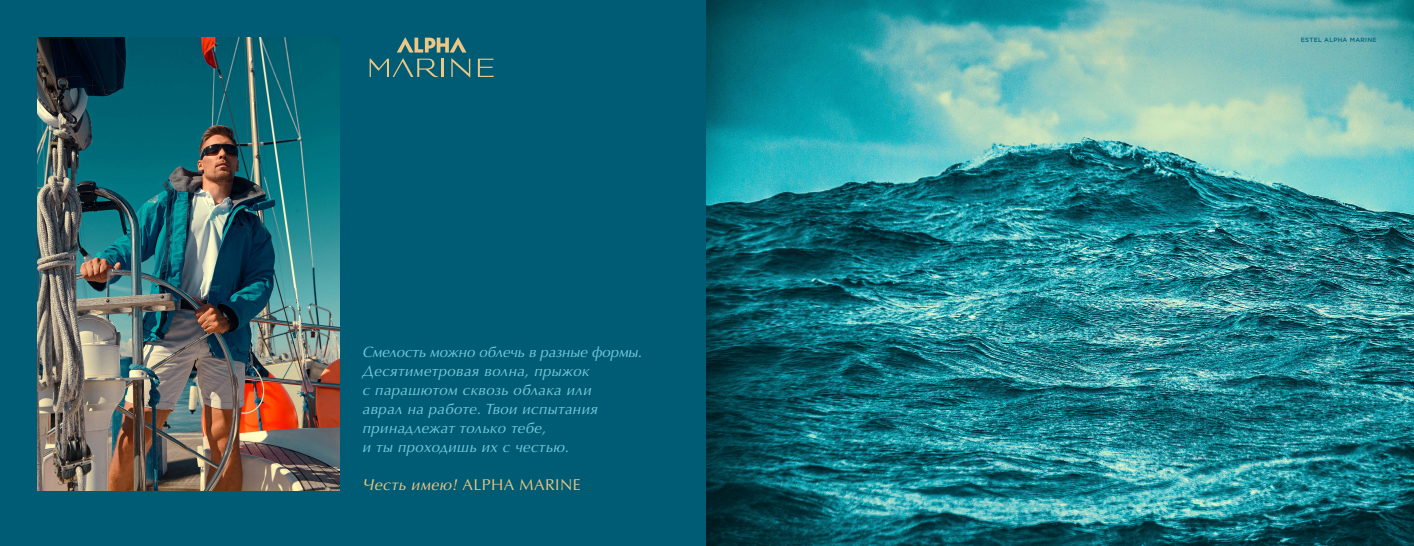
<style>
.page{position:relative;width:1414px;height:546px;background:#005c74}
.page>*{position:absolute;margin:0;border:0;box-sizing:border-box;transform-origin:0 0}
.t1{font:15.75px "Optima LTCYR";letter-spacing:.03em;color:#ecc785}
.t2{font:italic 14.88px "Optima LTCYR";letter-spacing:.03em;color:#74c9dc}
.t3{font:italic 14.88px/18.9px "Optima LTCYR";color:#74c9dc}
.Zagla_2{font:500 6.12px "Gotham Pro";letter-spacing:.045em;color:#006580}
.s1{font-style:italic}
</style>
<div class="page">
<img style="left:707px;top:0;width:707px;height:546px">
<svg style="left:478px;top:59px;width:16px;height:18px"></svg>
<svg style="left:370px;top:37px;width:100px;height:40px"></svg>
<img style="left:37px;top:37px;width:302px;height:453px">
<p class="t3" style="left:362px;top:342px;width:281px">Смелость можно облечь в разные формы.<br>Десятиметровая волна, прыжок</p>
<p class="t2" style="left:362px;top:380px;width:230px">с парашютом сквозь облака или</p>
<p class="t2" style="left:362px;top:399px;width:236px">аврал на работе. Твои испытания</p>
<p class="t2" style="left:362px;top:418px;width:185px">принадлежат только тебе,</p>
<p class="t2" style="left:362px;top:437px;width:208px">и ты проходишь их с честью.</p>
<p class="t1" style="left:362px;top:474px;width:220px"><span class="s1">Честь имею!</span> ALPHA MARINE</p>
<p class="Zagla_2" style="left:1301px;top:36px;width:77px">ESTEL ALPHA MARINE</p>
</div>
